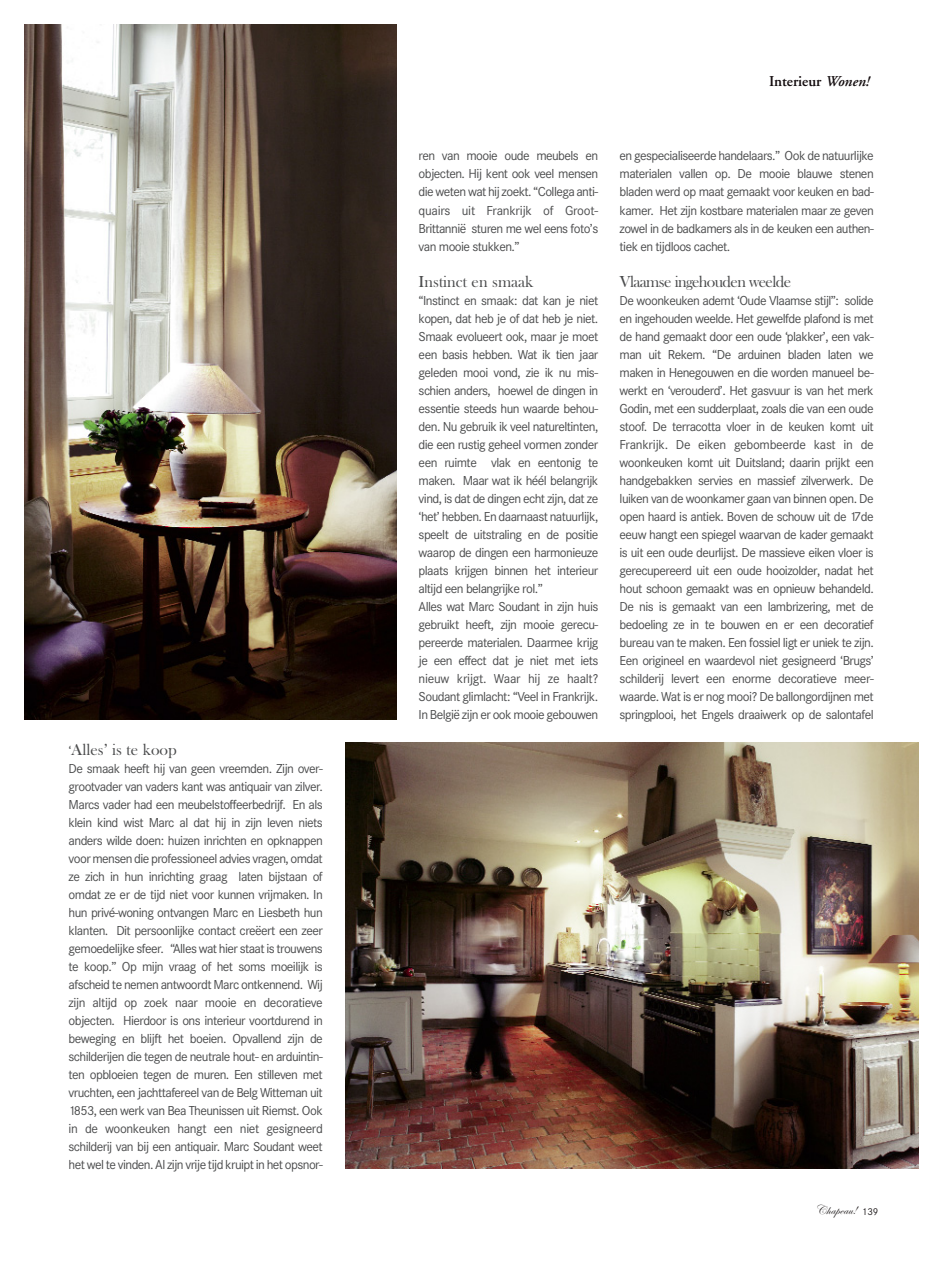
<style>
.page{position:relative;width:936px;height:1274px;background:#fff}
.page>*{position:absolute;margin:0;border:0;box-sizing:border-box;transform-origin:0 0}
.t1{font:16.5px "Bask Old Face";color:#4b4c4d}
.t2{font:16.5px "Bask Old Face";letter-spacing:-.04em;color:#4b4c4d}
.t3{font:600 15px "Adobe Garamond";color:#110a0c}
.t4{font:13.5px "Edwardian Script ITC";letter-spacing:.025em;color:#231f20}
.t5{font:12.75px/18px "Corporate SBQ";letter-spacing:-.045em;color:#4b4c4d;text-align:justify}
.s1{font-family:"Corporate SBQ";font-size:12.75px}
.s2{font-style:italic}
.s3{font-family:"Corporate SBQ";font-size:9.75px}
</style>
<div class="page">
<img style="left:24px;top:24px;width:895px;height:1145px">
<p class="t1" style="left:69px;top:743px;width:110px"><span class="s1">‘</span>Alles’ is te koop</p>
<p class="t5" style="left:69px;top:760px;width:256px">De smaak heeft hij van geen vreemden. Zijn over&shy;grootvader van vaders kant was antiquair van zilver.<br>Marcs vader had een meubelstoffeerbedrijf. En als klein kind wist Marc al dat hij in zijn leven niets anders wilde doen: huizen inrichten en opknappen voor mensen die professioneel advies vragen, omdat ze zich in hun inrichting graag laten bijstaan of omdat ze er de tijd niet voor kunnen vrijmaken. In hun privé-woning ontvangen Marc en Liesbeth hun klanten. Dit persoonlijke contact creëert een zeer gemoedelijke sfeer. “Alles wat hier staat is trouwens te koop.” Op mijn vraag of het soms moeilijk is afscheid te nemen antwoordt Marc ontkennend. Wij zijn altijd op zoek naar mooie en decoratieve objecten. Hierdoor is ons interieur voortdurend in beweging en blijft het boeien. Opvallend zijn de schilderijen die tegen de neutrale hout- en arduintin&shy;ten opbloeien tegen de muren. Een stilleven met vruchten, een jachttafereel van de Belg Witteman uit 1853, een werk van Bea Theunissen uit Riemst. Ook in de woonkeuken hangt een niet gesigneerd schilderij van bij een antiquair. Marc Soudant weet het wel te vinden. Al zijn vrije tijd kruipt in het opsnor-</p>
<p class="t3" style="left:769px;top:75px;width:102px">Interieur <span class="s2">Wonen!</span></p>
<p class="t5" style="left:419px;top:148px;width:181px">ren van mooie oude meubels en objecten. Hij kent ook veel mensen die weten wat hij zoekt. “Collega anti&shy;quairs uit Frankrijk of Groot-Brittannië sturen me wel eens foto’s van mooie stukken.”</p>
<p class="t1" style="left:419px;top:275px;width:116px">Instinct en smaak</p>
<p class="t5" style="left:419px;top:292px;width:181px;text-align:left">“Instinct en smaak: dat kan je niet kopen, dat heb je of dat heb je niet.<br>Smaak evolueert ook, maar je moet een basis hebben. Wat ik tien jaar geleden mooi vond, zie ik nu mis&shy;schien anders, hoewel de dingen in essentie steeds hun waarde behou&shy;den. Nu gebruik ik veel natureltinten, die een rustig geheel vormen zonder een ruimte vlak en eentonig te maken. Maar wat ik héél belangrijk vind, is dat de dingen echt zijn, dat ze ‘het’ hebben. En daarnaast natuurlijk, speelt de uitstraling en de positie waarop de dingen een harmonieuze plaats krijgen binnen het interieur altijd een belangrijke rol.”<br>Alles wat Marc Soudant in zijn huis gebruikt heeft, zijn mooie gerecu&shy;pereerde materialen. Daarmee krijg je een effect dat je niet met iets nieuw krijgt. Waar hij ze haalt?<br>Soudant glimlacht: “Veel in Frankrijk.<br>In België zijn er ook mooie gebouwen</p>
<p class="t5" style="left:619px;top:148px;width:256px">en gespecialiseerde handelaars.” Ook de natuurlijke materialen vallen op. De mooie blauwe stenen bladen werd op maat gemaakt voor keuken en bad&shy;kamer. Het zijn kostbare materialen maar ze geven zowel in de badkamers als in de keuken een authen&shy;tiek en tijdloos cachet.</p>
<p class="t2" style="left:619px;top:275px;width:173px">Vlaamse ingehouden weelde</p>
<p class="t5" style="left:619px;top:292px;width:256px">De woonkeuken ademt ‘Oude Vlaamse stijl”: solide en ingehouden weelde. Het gewelfde plafond is met de hand gemaakt door een oude ‘plakker’, een vak&shy;man uit Rekem. “De arduinen bladen laten we maken in Henegouwen en die worden manueel be&shy;werkt en ‘verouderd’. Het gasvuur is van het merk Godin, met een sudderplaat, zoals die van een oude stoof. De terracotta vloer in de keuken komt uit Frankrijk. De eiken gebombeerde kast in de woonkeuken komt uit Duitsland; daarin prijkt een handgebakken servies en massief zilverwerk. De luiken van de woonkamer gaan van binnen open. De open haard is antiek. Boven de schouw uit de 17de eeuw hangt een spiegel waarvan de kader gemaakt is uit een oude deurlijst. De massieve eiken vloer is gerecupereerd uit een oude hooizolder, nadat het hout schoon gemaakt was en opnieuw behandeld.<br>De nis is gemaakt van een lambrizering, met de bedoeling ze in te bouwen en er een decoratief bureau van te maken. Een fossiel ligt er uniek te zijn.<br>Een origineel en waardevol niet gesigneerd ‘Brugs’ schilderij levert een enorme decoratieve meer&shy;waarde. Wat is er nog mooi? De ballongordijnen met springplooi, het Engels draaiwerk op de salontafel</p>
<p class="t4" style="left:815px;top:1201px;width:65px">Chapeau! <span class="s3">139</span></p>
</div>
